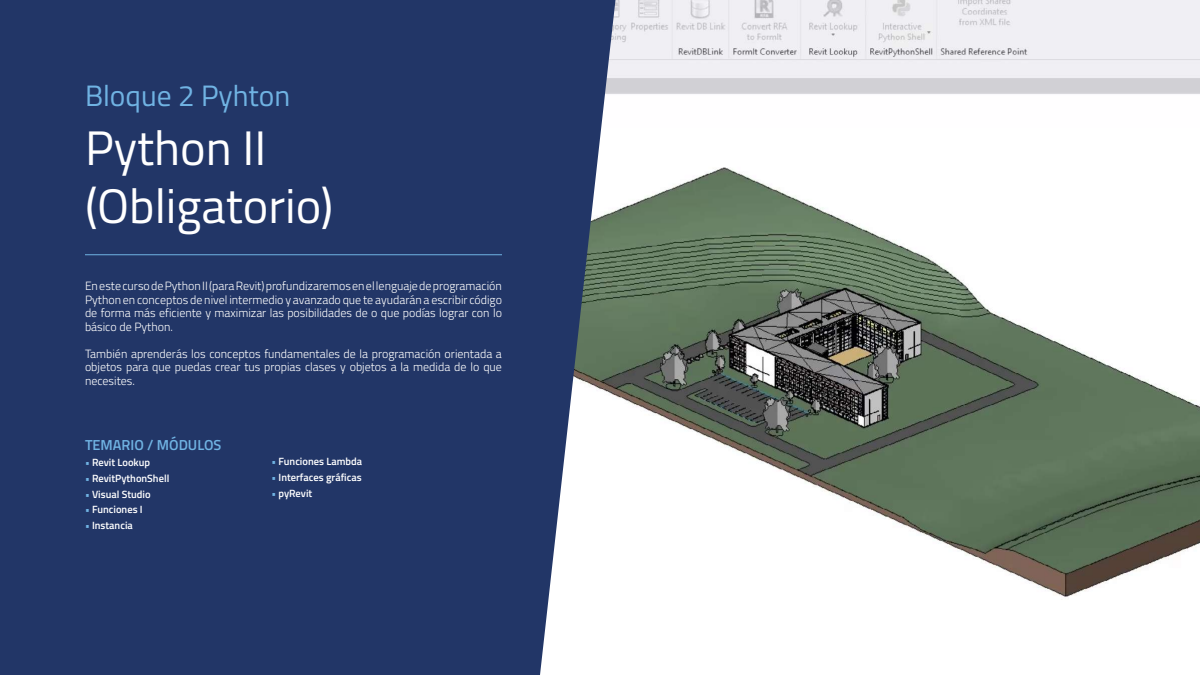
<style>
.page{position:relative;width:1200px;height:675px;background:#fff}
.page>*{position:absolute;margin:0;border:0;box-sizing:border-box;transform-origin:0 0}
.t1{font:48.5px/58.2px "Titillium Web";color:#fff}
.t2{font:29.5px "Titillium Web";color:#70b3e3}
.t3{font:600 14.5px "Titillium Web";color:#70b3e3}
.t4{font:300 12px/13.5px "Titillium Web";color:#fff;text-align:justify}
.t5{font:600 10.5px "Titillium Web";color:#fff}
.s1{font-size:10.4px;color:#70b3e3}
</style>
<div class="page">
<img style="left:616px;top:0;width:584px;height:600px">
<div style="left:0;top:0;width:616px;height:675px;background:#223667"></div>
<hr style="left:85px;top:254px;width:417px;height:1px;background:#70b3e3">
<h2 class="t2" style="left:85px;top:74px;width:207px">Bloque 2 Pyhton</h2>
<h1 class="t1" style="left:85px;top:116px;width:250px">Python II (Obligatorio)</h1>
<p class="t4" style="left:85px;top:279px;width:419px">En este curso de Python II (para Revit) profundizaremos en el lenguaje de programación Python en conceptos de nivel intermedio y avanzado que te ayudarán a escribir código de forma más eficiente y maximizar las posibilidades de o que podías lograr con lo básico de Python.</p>
<p class="t4" style="left:85px;top:346px;width:419px">También aprenderás los conceptos fundamentales de la programación orientada a objetos para que puedas crear tus propias clases y objetos a la medida de lo que necesites.</p>
<p class="t3" style="left:85px;top:434px;width:138px">TEMARIO / MÓDULOS</p>
<p class="t5" style="left:85px;top:454px;width:67px"><span class="s1">•</span> Revit Lookup</p>
<p class="t5" style="left:85px;top:470px;width:86px"><span class="s1">•</span> RevitPythonShell</p>
<p class="t5" style="left:85px;top:486px;width:67px"><span class="s1">•</span> Visual Studio</p>
<p class="t5" style="left:85px;top:502px;width:59px"><span class="s1">•</span> Funciones I</p>
<p class="t5" style="left:85px;top:518px;width:49px"><span class="s1">•</span> Instancia</p>
<p class="t5" style="left:271px;top:454px;width:92px"><span class="s1">•</span> Funciones Lambda</p>
<p class="t5" style="left:271px;top:470px;width:92px"><span class="s1">•</span> Interfaces gráficas</p>
<p class="t5" style="left:271px;top:486px;width:42px"><span class="s1">•</span> pyRevit</p>
</div>
